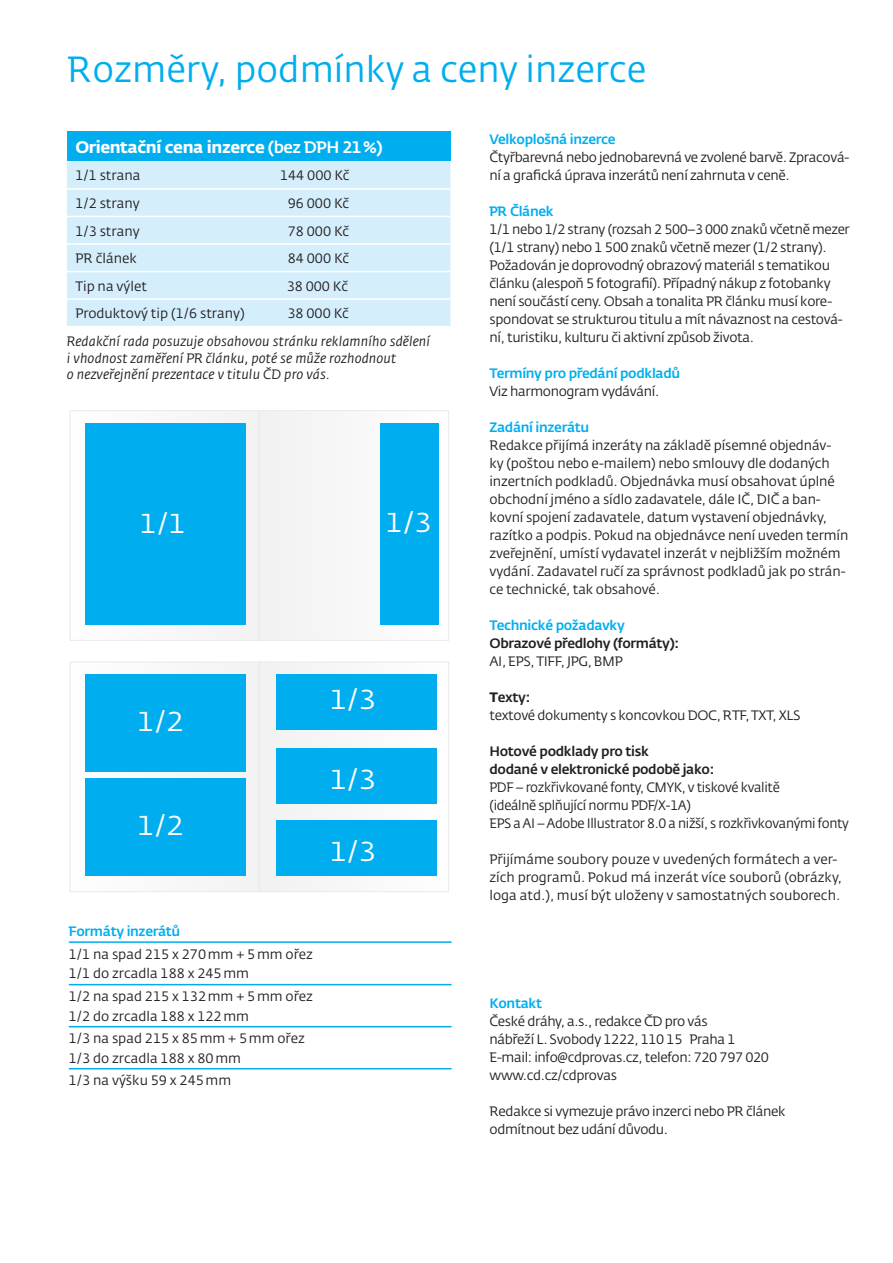
<style>
.page{position:relative;width:893px;height:1263px;background:#fff}
.page>*{position:absolute;margin:0;border:0;box-sizing:border-box;transform-origin:0 0}
.t1{font:36px "CD Fedra";color:#00aeef}
.t2{font:27.15px "CD Fedra";color:#fff;scale:1.08 1}
.t3{font:700 16.5px "CD Fedra";letter-spacing:-.025em;color:#fff}
.t4{font:13.5px/18px "CD Fedra";letter-spacing:-.025em;color:#231f20}
.t5{font:13.5px/18px "CD Fedra";color:#231f20}
.t6{font:italic 13.5px/16.5px "CD Fedra";letter-spacing:.01em;color:#231f20}
.t7{font:500 13.5px "CD Fedra";letter-spacing:-.025em;color:#00aeef}
.t8{font:500 13.5px/18px "CD Fedra";letter-spacing:-.025em;color:#231f20}
.s1{font-weight:500}
.s2{font-weight:500;color:#00aeef}
.s3{font-weight:700}
</style>
<div class="page">
<hr style="left:69px;top:941px;width:383px;height:2px;background:#00aeef">
<hr style="left:69px;top:984px;width:383px;height:1px;background:#00aeef">
<hr style="left:69px;top:1026px;width:383px;height:1px;background:#00aeef">
<hr style="left:69px;top:1068px;width:383px;height:1px;background:#00aeef">
<div style="left:67px;top:132px;width:383px;height:29px;background:#00aeef"></div>
<div style="left:67px;top:161px;width:383px;height:165px;background:#d4effb"></div>
<hr style="left:67px;top:188px;width:383px;height:2px;background:#fff">
<hr style="left:67px;top:216px;width:383px;height:1px;background:#fff">
<hr style="left:67px;top:243px;width:383px;height:2px;background:#fff">
<hr style="left:67px;top:271px;width:383px;height:1px;background:#fff">
<hr style="left:67px;top:298px;width:383px;height:2px;background:#fff">
<div style="left:70px;top:410px;width:379px;height:231px;background:#f6f6f7"></div>
<div style="left:381px;top:423px;width:58px;height:201px;background:#00aeef"></div>
<div style="left:85px;top:423px;width:161px;height:201px;background:#00aeef"></div>
<svg style="left:70px;top:661px;width:379px;height:231px"></svg>
<div style="left:85px;top:778px;width:161px;height:98px;background:#00aeef"></div>
<div style="left:85px;top:674px;width:161px;height:98px;background:#00aeef"></div>
<div style="left:276px;top:820px;width:161px;height:56px;background:#00aeef"></div>
<div style="left:276px;top:748px;width:161px;height:56px;background:#00aeef"></div>
<div style="left:276px;top:674px;width:161px;height:56px;background:#00aeef"></div>
<p class="t1" style="left:67px;top:49px;width:580px">Rozměry, podmínky a ceny inzerce</p>
<p class="t3" style="left:75px;top:136px;width:309px">Orientační cena inzerce <span class="s1">(bez DPH 21%)</span></p>
<p class="t4" style="left:75px;top:167px;width:67px">1/1 strana</p>
<p class="t4" style="left:280px;top:167px;width:71px">144 000 Kč</p>
<p class="t4" style="left:75px;top:195px;width:66px">1/2 strany</p>
<p class="t4" style="left:288px;top:195px;width:63px">96 000 Kč</p>
<p class="t4" style="left:75px;top:222px;width:66px">1/3 strany</p>
<p class="t4" style="left:288px;top:222px;width:63px">78 000 Kč</p>
<p class="t5" style="left:75px;top:250px;width:63px">PR článek</p>
<p class="t4" style="left:288px;top:250px;width:63px">84 000 Kč</p>
<p class="t5" style="left:75px;top:277px;width:73px">Tip na výlet</p>
<p class="t4" style="left:287px;top:277px;width:63px">38 000 Kč</p>
<p class="t5" style="left:75px;top:305px;width:171px">Produktový tip (1/6 strany)</p>
<p class="t4" style="left:287px;top:305px;width:63px">38 000 Kč</p>
<p class="t6" style="left:67px;top:334px;width:365px">Redakční rada posuzuje obsahovou stránku reklamního sdělení i vhodnost zaměření PR článku, poté se může rozhodnout<br>o nezveřejnění prezentace v titulu ČD pro vás.</p>
<p class="t2" style="left:140px;top:508px;width:45px">1/1</p>
<p class="t2" style="left:385px;top:507px;width:45px">1/3</p>
<p class="t2" style="left:137px;top:706px;width:45px">1/2</p>
<p class="t2" style="left:137px;top:810px;width:45px">1/2</p>
<p class="t2" style="left:330px;top:684px;width:45px">1/3</p>
<p class="t2" style="left:330px;top:764px;width:45px">1/3</p>
<p class="t2" style="left:330px;top:836px;width:45px">1/3</p>
<p class="t7" style="left:69px;top:923px;width:113px">Formáty inzerátů</p>
<p class="t5" style="left:69px;top:945px;width:245px">1/1 na spad 215 x 270mm + 5mm ořez</p>
<p class="t5" style="left:69px;top:965px;width:182px">1/1 do zrcadla 188 x 245mm</p>
<p class="t5" style="left:69px;top:988px;width:245px">1/2 na spad 215 x 132mm + 5mm ořez</p>
<p class="t5" style="left:69px;top:1007px;width:182px">1/2 do zrcadla 188 x 122mm</p>
<p class="t5" style="left:69px;top:1030px;width:237px">1/3 na spad 215 x 85mm + 5mm ořez</p>
<p class="t5" style="left:69px;top:1049px;width:174px">1/3 do zrcadla 188 x 80mm</p>
<p class="t5" style="left:69px;top:1072px;width:164px">1/3 na výšku 59 x 245mm</p>
<p class="t7" style="left:489px;top:131px;width:128px">Velkoplošná inzerce</p>
<p class="t4" style="left:489px;top:149px;width:361px">Čtyřbarevná nebo jednobarevná ve zvolené barvě. Zpracová&shy;ní a grafická úprava inzerátů není zahrnuta v ceně.</p>
<p class="t4" style="left:489px;top:203px;width:362px"><span class="s2">PR Článek<br></span>1/1 nebo 1/2 strany (rozsah 2 500–3 000 znaků včetně mezer (1/1 strany) nebo 1 500 znaků včetně mezer (1/2 strany).<br>Požadován je doprovodný obrazový materiál s tematikou článku (alespoň 5 fotografií). Případný nákup z fotobanky není součástí ceny. Obsah a tonalita PR článku musí kore&shy;spondovat se strukturou titulu a mít návaznost na cestová&shy;ní, turistiku, kulturu či aktivní způsob života.</p>
<p class="t7" style="left:489px;top:365px;width:192px">Termíny pro předání podkladů</p>
<p class="t4" style="left:489px;top:383px;width:171px">Viz harmonogram vydávání.</p>
<p class="t7" style="left:489px;top:419px;width:101px">Zadání inzerátu</p>
<p class="t4" style="left:489px;top:437px;width:360px">Redakce přijímá inzeráty na základě písemné objednáv&shy;ky (poštou nebo e-mailem) nebo smlouvy dle dodaných inzertních podkladů. Objednávka musí obsahovat úplné obchodní jméno a sídlo zadavatele, dále IČ, DIČ a ban&shy;kovní spojení zadavatele, datum vystavení objednávky, razítko a podpis. Pokud na objednávce není uveden termín zveřejnění, umístí vydavatel inzerát v nejbližším možném vydání. Zadavatel ručí za správnost podkladů jak po strán&shy;ce technické, tak obsahové.</p>
<p class="t7" style="left:489px;top:617px;width:137px">Technické požadavky</p>
<p class="t8" style="left:489px;top:634px;width:191px">Obrazové předlohy (formáty):</p>
<p class="t4" style="left:489px;top:653px;width:135px">AI, EPS, TIFF, JPG, BMP</p>
<p class="t8" style="left:489px;top:688px;width:42px"><span class="s3">T</span>exty:</p>
<p class="t4" style="left:489px;top:707px;width:312px">textové dokumenty s koncovkou DOC, RTF, TXT, XLS</p>
<p class="t8" style="left:489px;top:742px;width:226px">Hotové podklady pro tisk<br>dodané v elektronické podobě jako:</p>
<p class="t4" style="left:489px;top:779px;width:292px">PDF – rozkřivkované fonty, CMYK, v tiskové kvalitě (ideálně splňující normu PDF/X-1A)</p>
<p class="t4" style="left:489px;top:815px;width:361px">EPS aAI – Adobe Illustrator 8.0 a nižší, s rozkřivkovanými fonty</p>
<p class="t5" style="left:489px;top:851px;width:354px">Přijímáme soubory pouze v uvedených formátech a ver&shy;zích programů. Pokud má inzerát více souborů (obrázky, loga atd.), musí být uloženy v samostatných souborech.</p>
<p class="t7" style="left:489px;top:995px;width:54px">Kontakt</p>
<p class="t4" style="left:489px;top:1013px;width:220px">České dráhy, a.s., redakce ČD pro vás</p>
<p class="t4" style="left:489px;top:1031px;width:247px">nábřeží L. Svobody 1222, 110 15 Praha 1</p>
<p class="t4" style="left:489px;top:1049px;width:281px">E-mail: info@cdprovas.cz, telefon: 720 797 020</p>
<p class="t4" style="left:489px;top:1067px;width:129px">www.cd.cz/cdprovas</p>
<p class="t4" style="left:489px;top:1103px;width:298px">Redakce si vymezuje právo inzerci nebo PR článek odmítnout bez udání důvodu.</p>
</div>
